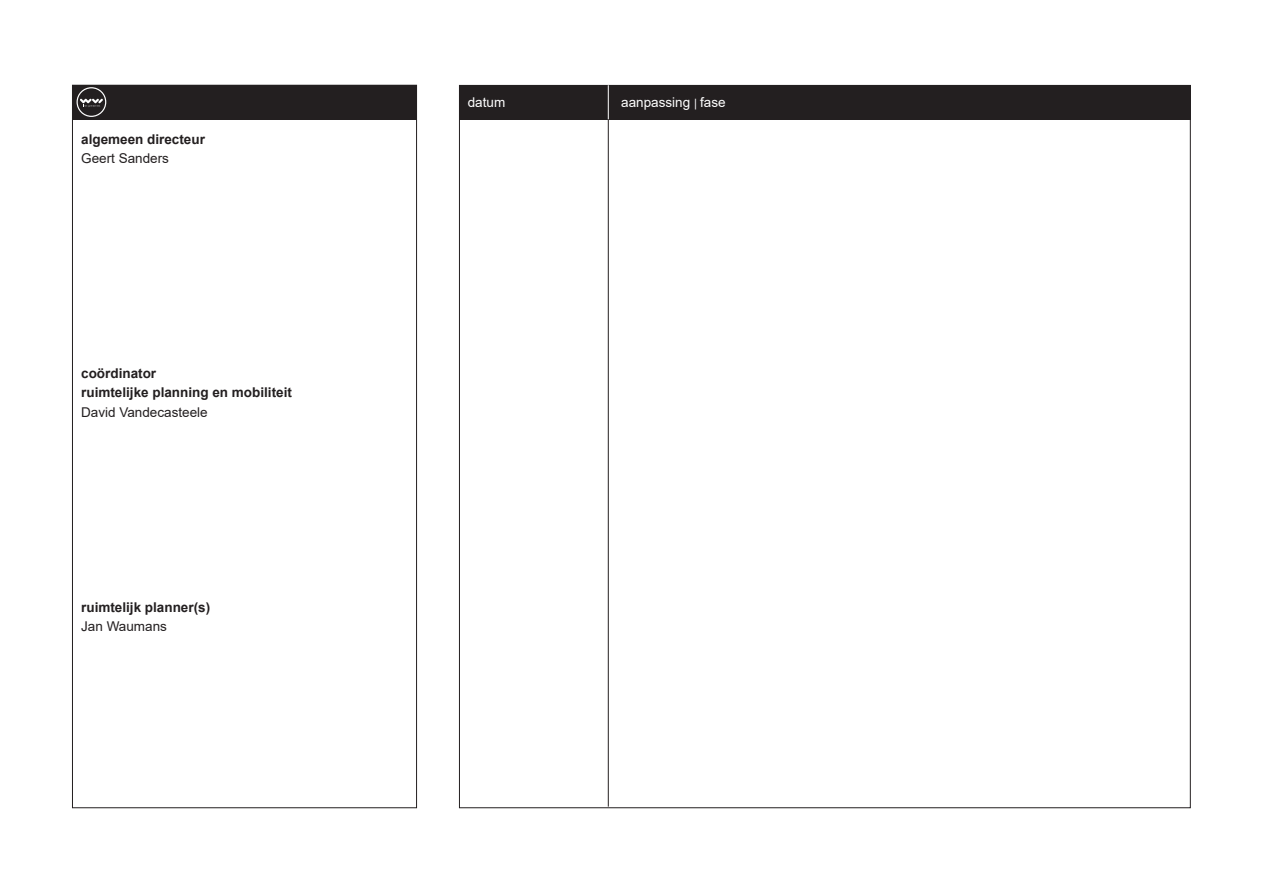
<style>
.page{position:relative;width:1263px;height:893px;background:#fff}
.page>*{position:absolute;margin:0;border:0;box-sizing:border-box;transform-origin:0 0}
.Standaard_bold{font:700 13.5px "Arial";color:#231f20}
.Standaard{font:13.5px "Arial";color:#231f20}
.t1{font:13.5px "Arial";color:#fff}
.s1{font-size:11.25px}
</style>
<div class="page">
<div style="left:72px;top:85px;width:345px;height:34px;background:#231f20"></div>
<svg style="left:77px;top:87px;width:29px;height:30px"></svg>
<div style="left:459px;top:85px;width:732px;height:34px;background:#231f20"></div>
<hr style="left:608px;top:85px;width:1px;height:34px;background:#fff">
<hr style="left:608px;top:119px;width:1px;height:688px;background:#231f20">
<p class="Standaard_bold" style="left:81px;top:129px;width:125px">algemeen directeur</p>
<p class="Standaard" style="left:81px;top:149px;width:89px">Geert Sanders</p>
<p class="Standaard_bold" style="left:81px;top:363px;width:77px">coördinator</p>
<p class="Standaard_bold" style="left:81px;top:383px;width:212px">ruimtelijke planning en mobiliteit</p>
<p class="Standaard" style="left:81px;top:402px;width:128px">David Vandecasteele</p>
<p class="Standaard_bold" style="left:81px;top:597px;width:131px">ruimtelijk planner(s)</p>
<p class="Standaard" style="left:81px;top:617px;width:87px">Jan Waumans</p>
<p class="t1" style="left:468px;top:93px;width:39px">datum</p>
<p class="t1" style="left:621px;top:93px;width:106px">aanpassing <span class="s1">|</span> fase</p>
</div>
